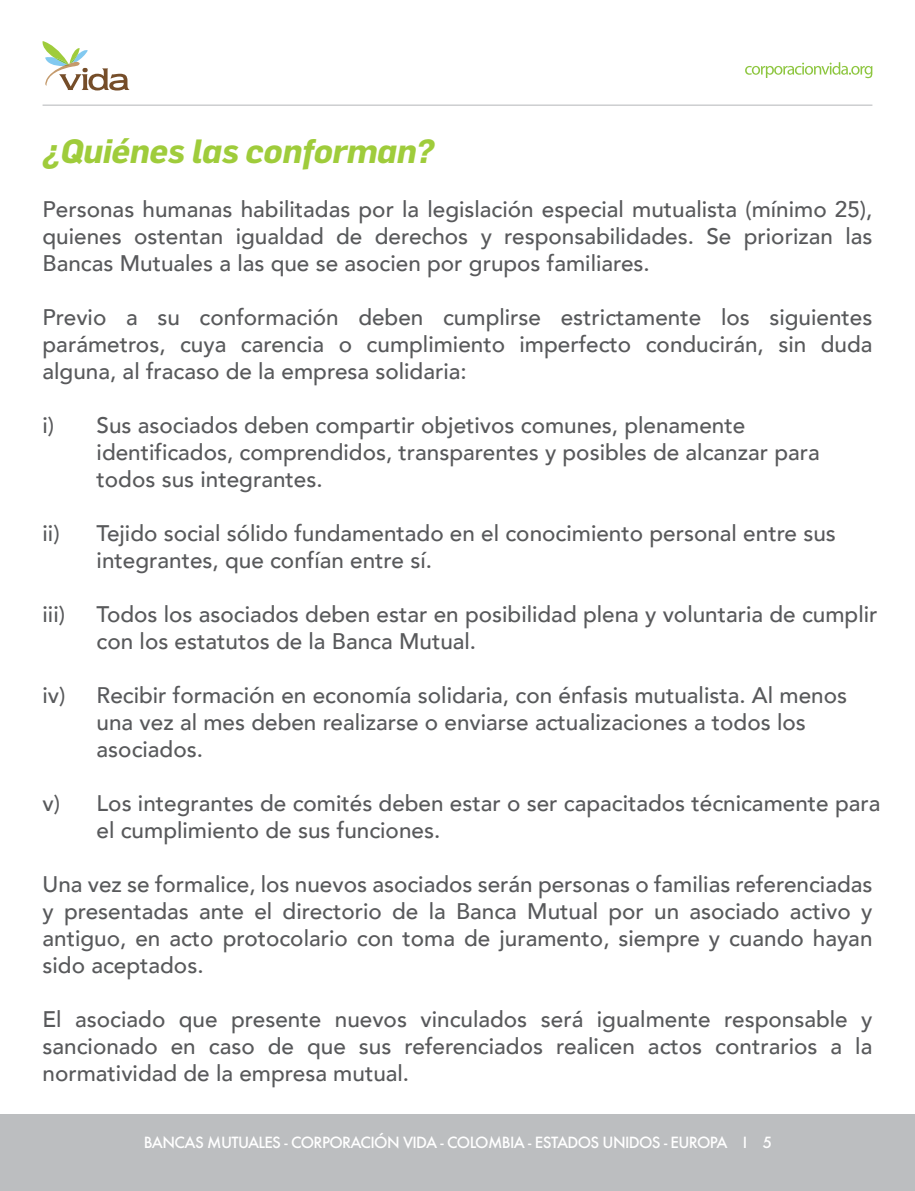
<style>
.page{position:relative;width:915px;height:1191px;background:#fff}
.page>*{position:absolute;margin:0;border:0;box-sizing:border-box;transform-origin:0 0}
.t1{font:italic 700 33px "Flama";letter-spacing:-.01em;color:#9fcc3b}
.t2{font:500 22.5px/27px "Avenir";color:#58595b}
.t3{font:500 15px "Futura";letter-spacing:-.045em;color:#fff}
</style>
<div class="page">
<div style="left:0;top:1114px;width:914px;height:77px;background:#bcbec0"></div>
<svg style="left:42px;top:41px;width:87px;height:49px"></svg>
<svg style="left:745px;top:62px;width:127px;height:16px"></svg>
<hr style="left:43px;top:105px;width:829px;height:1px;background:#bcbec0">
<h1 class="t1" style="left:43px;top:131px;width:393px">¿Quiénes las conforman?</h1>
<p class="t2" style="left:43px;top:194px;width:831px;text-align:justify">Personas humanas habilitadas por la legislación especial mutualista (mínimo 25), quienes ostentan igualdad de derechos y responsabilidades. Se priorizan las Bancas Mutuales a las que se asocien por grupos familiares.</p>
<p class="t2" style="left:43px;top:302px;width:831px;text-align:justify">Previo a su conformación deben cumplirse estrictamente los siguientes parámetros, cuya carencia o cumplimiento imperfecto conducirán, sin duda alguna, al fracaso de la empresa solidaria:</p>
<p class="t2" style="left:97px;top:410px;width:724px;text-indent:-54px">i) Sus asociados deben compartir objetivos comunes, plenamente identificados, comprendidos, transparentes y posibles de alcanzar para todos sus integrantes.</p>
<p class="t2" style="left:97px;top:518px;width:740px;text-indent:-54px">ii) Tejido social sólido fundamentado en el conocimiento personal entre sus integrantes, que confían entre sí.</p>
<p class="t2" style="left:43px;top:599px;width:24px">iii)</p>
<p class="t2" style="left:97px;top:599px;width:782px">Todos los asociados deben estar en posibilidad plena y voluntaria de cumplir con los estatutos de la Banca Mutual.</p>
<p class="t2" style="left:97px;top:680px;width:751px;text-indent:-54px">iv) Recibir formación en economía solidaria, con énfasis mutualista. Al menos una vez al mes deben realizarse o enviarse actualizaciones a todos los asociados.</p>
<p class="t2" style="left:97px;top:788px;width:785px;text-indent:-54px">v) Los integrantes de comités deben estar o ser capacitados técnicamente para el cumplimiento de sus funciones.</p>
<p class="t2" style="left:43px;top:869px;width:831px;text-align:justify">Una vez se formalice, los nuevos asociados serán personas o familias referenciadas y presentadas ante el directorio de la Banca Mutual por un asociado activo y antiguo, en acto protocolario con toma de juramento, siempre y cuando hayan sido aceptados.</p>
<p class="t2" style="left:43px;top:1004px;width:831px;text-align:justify">El asociado que presente nuevos vinculados será igualmente responsable y sancionado en caso de que sus referenciados realicen actos contrarios a la normatividad de la empresa mutual.</p>
<p class="t3" style="left:144px;top:1132px;width:629px">BANCAS MUTUALES - CORPORACIÓN VIDA - COLOMBIA - ESTADOS UNIDOS - EUROPA I 5</p>
</div>
